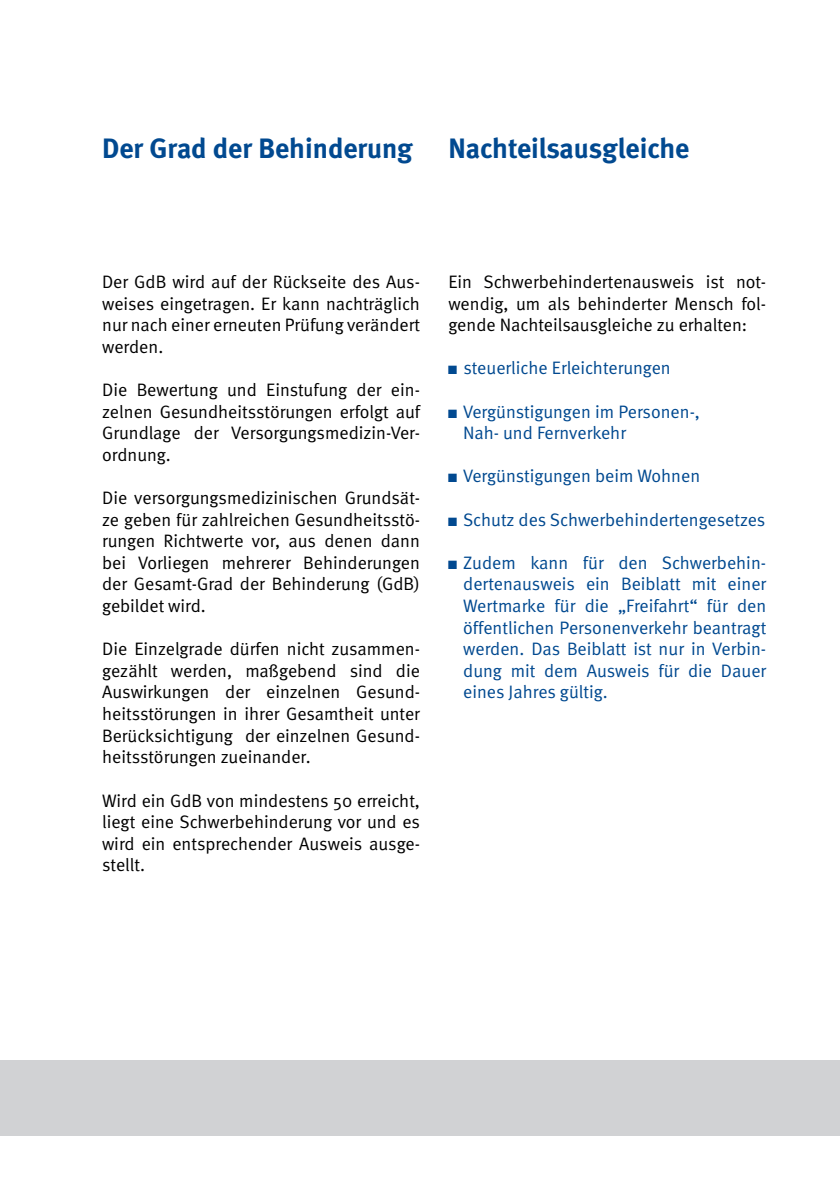
<style>
.page{position:relative;width:840px;height:1191px;background:#fff}
.page>*{position:absolute;margin:0;border:0;box-sizing:border-box;transform-origin:0 0}
.t1{font:700 28px "Meta";color:#014990}
.t2{font:18px/21.6px "Meta Normal";color:#010100;text-align:justify}
.t3{font:18px/21.6px "Meta Normal";color:#014990}
.s1{font-family:"Arial Narrow"}
</style>
<div class="page">
<div style="left:0;top:1060px;width:839px;height:75px;background:#d1d2d4"></div>
<h1 class="t1" style="left:102px;top:131px;width:312px">Der Grad der Behinderung</h1>
<h1 class="t1" style="left:448px;top:131px;width:242px">Nachteilsausgleiche</h1>
<p class="t2" style="left:102px;top:271px;width:319px">Der GdB wird auf der Rückseite des Aus&shy;weises eingetragen. Er kann nachträglich nur nach einer erneuten Prüfung verändert werden.</p>
<p class="t2" style="left:102px;top:379px;width:319px">Die Bewertung und Einstufung der ein&shy;zelnen Gesundheitsstörungen erfolgt auf Grundlage der Versorgungsmedizin-Ver&shy;ordnung.</p>
<p class="t2" style="left:102px;top:487px;width:319px">Die versorgungsmedizinischen Grundsät&shy;ze geben für zahlreichen Gesundheitsstö&shy;rungen Richtwerte vor, aus denen dann bei Vorliegen mehrerer Behinderungen der Gesamt-Grad der Behinderung (GdB) gebildet wird.</p>
<p class="t2" style="left:102px;top:638px;width:319px">Die Einzelgrade dürfen nicht zusammen&shy;gezählt werden, maßgebend sind die Auswirkungen der einzelnen Gesund&shy;heitsstörungen in ihrer Gesamtheit unter Berücksichtigung der einzelnen Gesund&shy;heitsstörungen zueinander.</p>
<p class="t2" style="left:102px;top:789px;width:319px">Wird ein GdB von mindestens 50 erreicht, liegt eine Schwerbehinderung vor und es wird ein entsprechender Ausweis ausge&shy;stellt.</p>
<p class="t2" style="left:448px;top:271px;width:319px">Ein Schwerbehindertenausweis ist not&shy;wendig, um als behinderter Mensch fol&shy;gende Nachteilsausgleiche zu erhalten:</p>
<p class="t3" style="left:448px;top:357px;width:224px"><span class="s1">■</span> steuerliche Erleichterungen</p>
<p class="t3" style="left:463px;top:400px;width:238px;text-indent:-15px"><span class="s1">■</span> Vergünstigungen im Personen-,<br>Nah- und Fernverkehr</p>
<p class="t3" style="left:448px;top:465px;width:253px"><span class="s1">■</span> Vergünstigungen beim Wohnen</p>
<p class="t3" style="left:448px;top:508px;width:318px"><span class="s1">■</span> Schutz des Schwerbehindertengesetzes</p>
<p class="t3" style="left:463px;top:551px;width:304px;text-align:justify;text-indent:-15px"><span class="s1">■</span> Zudem kann für den Schwerbehin&shy;dertenausweis ein Beiblatt mit einer Wertmarke für die „Freifahrt“ für den öffentlichen Personenverkehr beantragt werden. Das Beiblatt ist nur in Verbin&shy;dung mit dem Ausweis für die Dauer eines Jahres gültig.</p>
</div>
